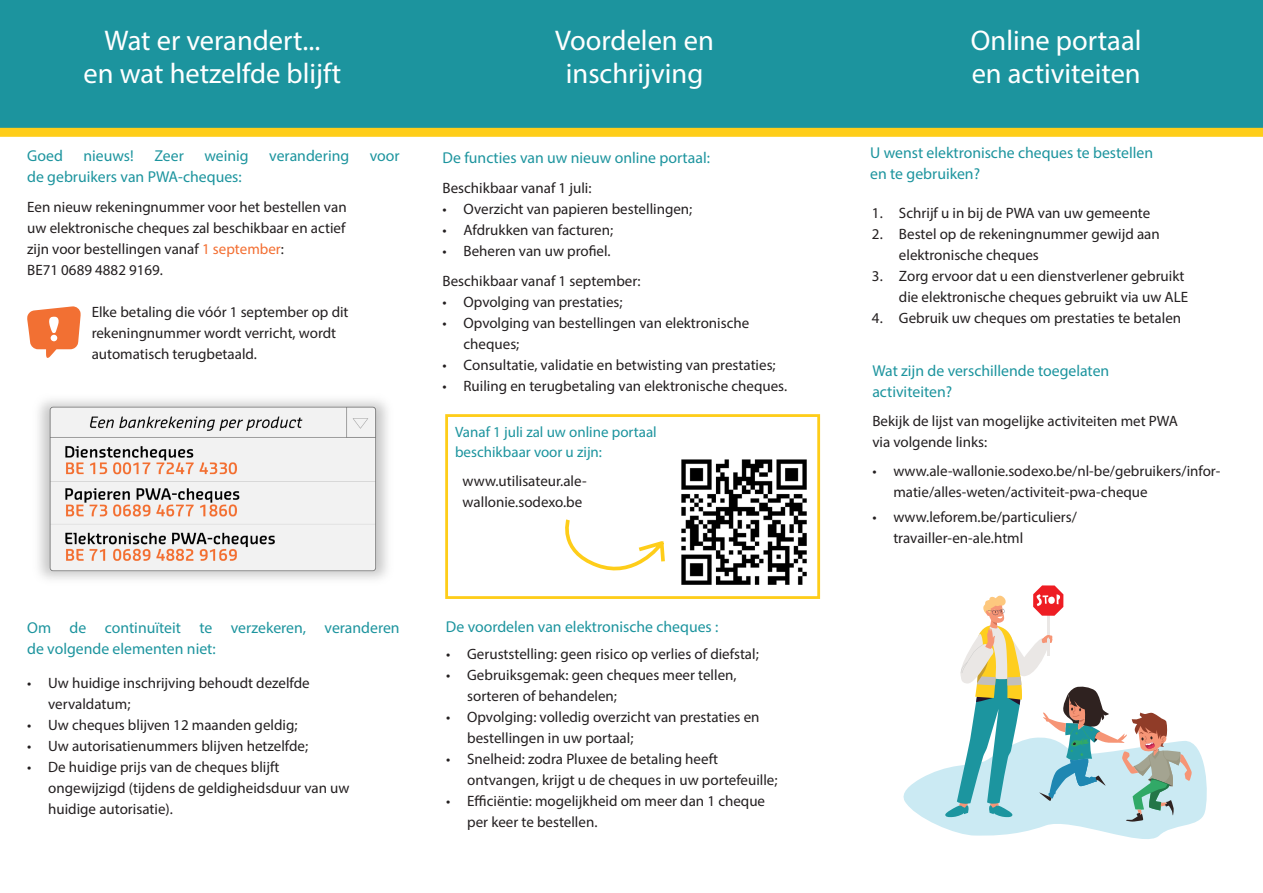
<style>
.page{position:relative;width:1263px;height:893px;background:#fff}
.page>*{position:absolute;margin:0;border:0;box-sizing:border-box;transform-origin:0 0}
.Corps_de_texte{font:28.5px/33px "Myriad Pro";color:#fff;text-align:center}
.Corps_de_texte-2{font:15.75px/21px "Myriad Pro";color:#1c949e}
.Corps_de_texte-3{font:15px/21px "Myriad Pro";color:#231f20}
.Corps_de_texte-4{font:15px/19.6px "Myriad Pro";color:#1c949e}
.s1{color:#f36e31}
</style>
<div class="page">
<div style="left:0;top:0;width:1263px;height:128px;background:#1c949e"></div>
<div style="left:0;top:128px;width:1263px;height:9px;background:#fecd19"></div>
<img style="left:38px;top:399px;width:350px;height:181px">
<div style="left:445px;top:414px;width:375px;height:185px;border:3px solid #fecd19"></div>
<svg style="left:565px;top:519px;width:100px;height:52px"></svg>
<img style="left:681px;top:459px;width:126px;height:126px">
<svg style="left:903px;top:585px;width:304px;height:254px"></svg>
<svg style="left:27px;top:306px;width:54px;height:52px"></svg>
<p class="Corps_de_texte" style="left:105px;top:24px;width:217px">Wat er verandert...</p>
<p class="Corps_de_texte" style="left:84px;top:57px;width:259px">en wat hetzelfde blijft</p>
<p class="Corps_de_texte-2" style="left:27px;top:145px;width:37px">Goed</p>
<p class="Corps_de_texte-2" style="left:83px;top:145px;width:52px">nieuws!</p>
<p class="Corps_de_texte-2" style="left:154px;top:145px;width:31px">Zeer</p>
<p class="Corps_de_texte-2" style="left:204px;top:145px;width:46px">weinig</p>
<p class="Corps_de_texte-2" style="left:269px;top:145px;width:81px">verandering</p>
<p class="Corps_de_texte-2" style="left:370px;top:145px;width:31px">voor</p>
<p class="Corps_de_texte-2" style="left:27px;top:166px;width:216px">de gebruikers van PWA-cheques:</p>
<p class="Corps_de_texte-3" style="left:27px;top:196px;width:321px">Een nieuw rekeningnummer voor het bestellen van uw elektronische cheques zal beschikbaar en actief zijn voor bestellingen vanaf <span class="s1">1 september</span>:<br>BE71 0689 4882 9169.</p>
<p class="Corps_de_texte-3" style="left:92px;top:301px;width:258px">Elke betaling die vóór 1 september op dit rekeningnummer wordt verricht, wordt</p>
<p class="Corps_de_texte-3" style="left:92px;top:343px;width:167px">automatisch terugbetaald.</p>
<p class="Corps_de_texte-2" style="left:27px;top:616px;width:374px">Om de continuïteit te verzekeren, veranderen de volgende elementen niet:</p>
<p class="Corps_de_texte-3" style="left:48px;top:672px;width:263px;text-indent:-21px">• Uw huidige inschrijving behoudt dezelfde vervaldatum;</p>
<p class="Corps_de_texte-3" style="left:27px;top:714px;width:272px">• Uw cheques blijven 12 maanden geldig;</p>
<p class="Corps_de_texte-3" style="left:27px;top:735px;width:282px">• Uw autorisatienummers blijven hetzelfde;</p>
<p class="Corps_de_texte-3" style="left:48px;top:756px;width:303px;text-indent:-21px">• De huidige prijs van de cheques blijft ongewijzigd (tijdens de geldigheidsduur van uw huidige autorisatie).</p>
<p class="Corps_de_texte" style="left:555px;top:24px;width:160px">Voordelen en inschrijving</p>
<p class="Corps_de_texte" style="left:971px;top:24px;width:172px">Online portaal</p>
<p class="Corps_de_texte" style="left:972px;top:57px;width:171px">en activiteiten</p>
<p class="Corps_de_texte-2" style="left:443px;top:146px;width:269px">De functies van uw nieuw online portaal:</p>
<p class="Corps_de_texte-3" style="left:443px;top:177px;width:151px">Beschikbaar vanaf 1 juli:</p>
<p class="Corps_de_texte-3" style="left:443px;top:198px;width:251px">• Overzicht van papieren bestellingen;</p>
<p class="Corps_de_texte-3" style="left:443px;top:219px;width:172px">• Afdrukken van facturen;</p>
<p class="Corps_de_texte-3" style="left:443px;top:240px;width:170px">• Beheren van uw profiel.</p>
<p class="Corps_de_texte-3" style="left:443px;top:270px;width:200px">Beschikbaar vanaf 1 september:</p>
<p class="Corps_de_texte-3" style="left:443px;top:291px;width:182px">• Opvolging van prestaties;</p>
<p class="Corps_de_texte-3" style="left:464px;top:312px;width:287px;text-indent:-21px">• Opvolging van bestellingen van elektronische cheques;</p>
<p class="Corps_de_texte-3" style="left:443px;top:354px;width:335px">• Consultatie, validatie en betwisting van prestaties;</p>
<p class="Corps_de_texte-3" style="left:443px;top:375px;width:346px">• Ruiling en terugbetaling van elektronische cheques.</p>
<p class="Corps_de_texte-4" style="left:455px;top:422px;width:203px">Vanaf 1 juli zal uw online portaal beschikbaar voor u zijn:</p>
<p class="Corps_de_texte-3" style="left:463px;top:470px;width:126px">www.utilisateur.ale&shy;wallonie.sodexo.be</p>
<p class="Corps_de_texte-2" style="left:446px;top:616px;width:274px">De voordelen van elektronische cheques :</p>
<p class="Corps_de_texte-3" style="left:446px;top:643px;width:314px">• Geruststelling: geen risico op verlies of diefstal;</p>
<p class="Corps_de_texte-3" style="left:467px;top:664px;width:271px;text-indent:-21px">• Gebruiksgemak: geen cheques meer tellen, sorteren of behandelen;</p>
<p class="Corps_de_texte-3" style="left:467px;top:706px;width:294px;text-indent:-21px">• Opvolging: volledig overzicht van prestaties en bestellingen in uw portaal;</p>
<p class="Corps_de_texte-3" style="left:467px;top:748px;width:312px;text-indent:-21px">• Snelheid: zodra Pluxee de betaling heeft ontvangen, krijgt u de cheques in uw portefeuille;</p>
<p class="Corps_de_texte-3" style="left:467px;top:790px;width:299px;text-indent:-21px">• Efficiëntie: mogelijkheid om meer dan 1 cheque per keer te bestellen.</p>
<p class="Corps_de_texte-2" style="left:870px;top:142px;width:285px">U wenst elektronische cheques te bestellen en te gebruiken?</p>
<p class="Corps_de_texte-3" style="left:872px;top:202px;width:280px">1. Schrijf u in bij de PWA van uw gemeente</p>
<p class="Corps_de_texte-3" style="left:899px;top:223px;width:262px;text-indent:-27px">2. Bestel op de rekeningnummer gewijd aan elektronische cheques</p>
<p class="Corps_de_texte-3" style="left:872px;top:265px;width:318px;text-align:right">3. Zorg ervoor dat u een dienstverlener gebruikt die elektronische cheques gebruikt via uw ALE</p>
<p class="Corps_de_texte-3" style="left:872px;top:307px;width:311px">4. Gebruik uw cheques om prestaties te betalen</p>
<p class="Corps_de_texte-2" style="left:872px;top:360px;width:239px">Wat zijn de verschillende toegelaten activiteiten?</p>
<p class="Corps_de_texte-3" style="left:872px;top:410px;width:307px">Bekijk de lijst van mogelijke activiteiten met PWA via volgende links:</p>
<p class="Corps_de_texte-3" style="left:893px;top:460px;width:329px;text-indent:-21px">• www.ale-wallonie.sodexo.be/nl-be/gebruikers/infor&shy;matie/alles-weten/activiteit-pwa-cheque</p>
<p class="Corps_de_texte-3" style="left:893px;top:506px;width:185px;text-indent:-21px">• www.leforem.be/particuliers/ travailler-en-ale.html</p>
</div>
